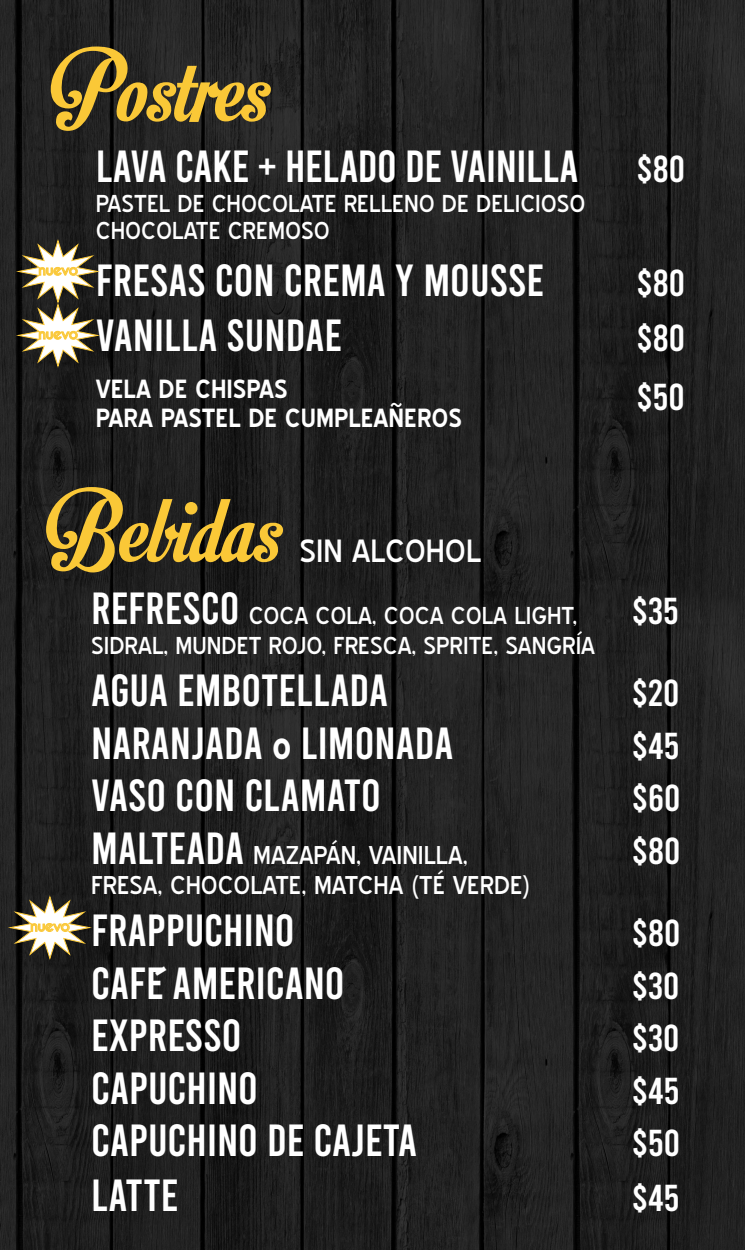
<style>
.page{position:relative;width:745px;height:1250px;background:#fff}
.page>*{position:absolute;margin:0;border:0;box-sizing:border-box;transform-origin:0 0}
.t1{font:103.75px "Motion Picture Personal Use";color:#fac837}
.t2{font:45px "Bebas";color:#fff}
.t3{font:700 43.75px "Blue Highway";color:#fff}
.t4{font:37.5px "Bebas";color:#fff}
.t5{font:31.25px "Blue Highway";color:#fff}
.t6{font:25px "Blue Highway";color:#fff}
.t7{font:700 25px "Blue Highway";color:#fff}
.t8{font:23.75px/27.5px "Blue Highway";color:#fff}
.t9{font:700 14.25px "Caviar Dreams";letter-spacing:-.05em;color:#fac838}
.s1{font-family:"Bebas";font-size:45px}
.s2{font-family:"Blue Highway";font-weight:700;font-size:36.25px}
</style>
<div class="page">
<img style="left:1px;top:0;width:743px;height:1250px">
<svg style="left:9px;top:896px;width:82px;height:63px"></svg>
<svg style="left:17px;top:240px;width:82px;height:127px"></svg>
<h1 class="t1" style="left:51px;top:29px;width:222px">Postres</h1>
<p class="t2" style="left:96px;top:144px;width:484px">LAVA CAKE + HELADO DE VAINILLA</p>
<p class="t4" style="left:636px;top:150px;width:50px">$80</p>
<p class="t8" style="left:96px;top:190px;width:491px">PASTEL DE CHOCOLATE RELLENO DE DELICIOSO<br>CHOCOLATE CREMOSO</p>
<p class="t2" style="left:96px;top:258px;width:449px">FRESAS CON CREMA Y MOUSSE</p>
<p class="t4" style="left:636px;top:264px;width:50px">$80</p>
<p class="t2" style="left:96px;top:313px;width:248px">VANILLA SUNDAE</p>
<p class="t4" style="left:636px;top:319px;width:50px">$80</p>
<p class="t7" style="left:96px;top:375px;width:193px">VELA DE CHISPAS</p>
<p class="t4" style="left:636px;top:378px;width:50px">$50</p>
<p class="t9" style="left:38px;top:261px;width:41px">nuevo</p>
<p class="t9" style="left:38px;top:325px;width:41px">nuevo</p>
<p class="t7" style="left:96px;top:403px;width:367px">PARA PASTEL DE CUMPLEAÑEROS</p>
<h1 class="t1" style="left:46px;top:470px;width:236px">Bebidas</h1>
<p class="t5" style="left:299px;top:533px;width:183px">SIN ALCOHOL</p>
<p class="t9" style="left:30px;top:917px;width:41px">nuevo</p>
<p class="t8" style="left:91px;top:601px;width:487px"><span class="s1">REFRESCO</span> COCA COLA, COCA COLA LIGHT,</p>
<p class="t4" style="left:631px;top:592px;width:49px">$35</p>
<p class="t8" style="left:91px;top:631px;width:505px">SIDRAL, MUNDET ROJO, FRESCA, SPRITE, SANGRÍA</p>
<p class="t2" style="left:91px;top:668px;width:298px">AGUA EMBOTELLADA</p>
<p class="t4" style="left:631px;top:674px;width:49px">$20</p>
<p class="t2" style="left:91px;top:720px;width:363px">NARANJADA <span class="s2">o</span> LIMONADA</p>
<p class="t4" style="left:631px;top:727px;width:49px">$45</p>
<p class="t2" style="left:91px;top:773px;width:291px">VASO CON CLAMATO</p>
<p class="t4" style="left:631px;top:779px;width:50px">$60</p>
<p class="t6" style="left:91px;top:840px;width:378px"><span class="s1">MALTEADA</span> MAZAPÁN, VAINILLA,</p>
<p class="t4" style="left:631px;top:832px;width:50px">$80</p>
<p class="t6" style="left:91px;top:870px;width:441px">FRESA, CHOCOLATE, MATCHA (TÉ VERDE)</p>
<p class="t2" style="left:91px;top:908px;width:205px">FRAPPUCHINO</p>
<p class="t4" style="left:631px;top:914px;width:50px">$80</p>
<p class="t2" style="left:91px;top:960px;width:255px">CAFE AMERICANO</p>
<p class="t4" style="left:631px;top:967px;width:49px">$30</p>
<p class="t2" style="left:91px;top:1013px;width:152px">EXPRESSO</p>
<p class="t4" style="left:631px;top:1019px;width:49px">$30</p>
<p class="t2" style="left:91px;top:1065px;width:168px">CAPUCHINO</p>
<p class="t4" style="left:631px;top:1072px;width:49px">$45</p>
<p class="t2" style="left:91px;top:1118px;width:327px">CAPUCHINO DE CAJETA</p>
<p class="t4" style="left:631px;top:1124px;width:50px">$50</p>
<p class="t2" style="left:91px;top:1173px;width:89px">LATTE</p>
<p class="t4" style="left:631px;top:1179px;width:49px">$45</p>
<p class="t3" style="left:153px;top:959px;width:16px">´</p>
</div>
